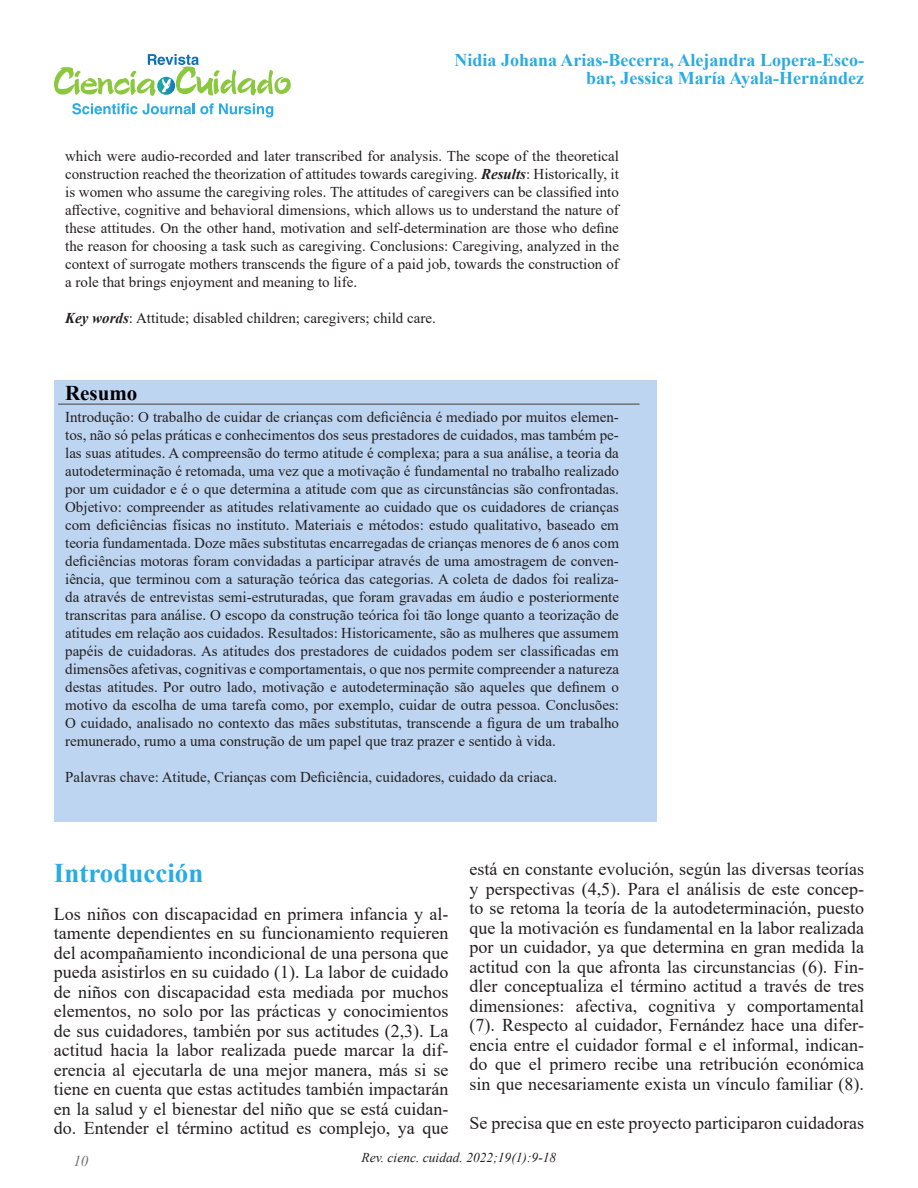
<style>
.page{position:relative;width:918px;height:1188px;background:#fff}
.page>*{position:absolute;margin:0;border:0;box-sizing:border-box;transform-origin:0 0}
.t1{font:700 27px "Times New Roman";color:#29abe3}
.t2{font:700 21px "Times New Roman";color:#000}
.t3{font:18px/19.5px "Times New Roman";color:#231f20;text-align:justify}
.t4{font:700 18px/18px "Times New Roman";color:#29abe3;text-align:right}
.t5{font:15px/18px "Times New Roman";color:#231f20;text-align:justify}
.t6{font:italic 15px "Times New Roman";color:#707073}
.t7{font:italic 13.5px "Times New Roman";color:#231f20}
.s1{font-weight:700;font-style:italic}
</style>
<div class="page">
<div style="left:54px;top:380px;width:603px;height:442px;background:#bdd5f1"></div>
<hr style="left:58px;top:403px;width:582px;height:2px;background:#707073">
<svg style="left:54px;top:54px;width:237px;height:42px"></svg>
<svg style="left:72px;top:103px;width:201px;height:14px"></svg>
<p class="t4" style="left:455px;top:51px;width:411px">Nidia Johana Arias-Becerra, Alejandra Lopera-Esco&shy;bar, Jessica María Ayala-Hernández</p>
<p class="t5" style="left:65px;top:147px;width:555px">which were audio-recorded and later transcribed for analysis. The scope of the theoretical construction reached the theorization of attitudes towards caregiving. <span class="s1">Results</span>: Historically, it is women who assume the caregiving roles. The attitudes of caregivers can be classified into affective, cognitive and behavioral dimensions, which allows us to understand the nature of these attitudes. On the other hand, motivation and self-determination are those who define the reason for choosing a task such as caregiving. Conclusions: Caregiving, analyzed in the context of surrogate mothers transcends the figure of a paid job, towards the construction of a role that brings enjoyment and meaning to life.</p>
<p class="t5" style="left:65px;top:309px;width:372px"><span class="s1">Key words</span>: Attitude; disabled children; caregivers; child care.</p>
<p class="t2" style="left:65px;top:378px;width:74px">Resumo</p>
<p class="t5" style="left:65px;top:408px;width:555px">Introdução: O trabalho de cuidar de crianças com deficiência é mediado por muitos elemen&shy;tos, não só pelas práticas e conhecimentos dos seus prestadores de cuidados, mas também pe&shy;las suas atitudes. A compreensão do termo atitude é complexa; para a sua análise, a teoria da autodeterminação é retomada, uma vez que a motivação é fundamental no trabalho realizado por um cuidador e é o que determina a atitude com que as circunstâncias são confrontadas.<br>Objetivo: compreender as atitudes relativamente ao cuidado que os cuidadores de crianças com deficiências físicas no instituto. Materiais e métodos: estudo qualitativo, baseado em teoria fundamentada. Doze mães substitutas encarregadas de crianças menores de 6 anos com deficiências motoras foram convidadas a participar através de uma amostragem de conven&shy;iência, que terminou com a saturação teórica das categorias. A coleta de dados foi realiza&shy;da através de entrevistas semi-estruturadas, que foram gravadas em áudio e posteriormente transcritas para análise. O escopo da construção teórica foi tão longe quanto a teorização de atitudes em relação aos cuidados. Resultados: Historicamente, são as mulheres que assumem papéis de cuidadoras. As atitudes dos prestadores de cuidados podem ser classificadas em dimensões afetivas, cognitivas e comportamentais, o que nos permite compreender a natureza destas atitudes. Por outro lado, motivação e autodeterminação são aqueles que definem o motivo da escolha de uma tarefa como, por exemplo, cuidar de outra pessoa. Conclusões:<br>O cuidado, analisado no contexto das mães substitutas, transcende a figura de um trabalho remunerado, rumo a uma construção de um papel que traz prazer e sentido à vida.</p>
<p class="t5" style="left:65px;top:768px;width:493px">Palavras chave: Atitude, Crianças com Deficiência, cuidadores, cuidado da criaca.</p>
<p class="t1" style="left:54px;top:853px;width:151px">Introducción</p>
<p class="t3" style="left:54px;top:903px;width:396px">Los niños con discapacidad en primera infancia y al&shy;tamente dependientes en su funcionamiento requieren del acompañamiento incondicional de una persona que pueda asistirlos en su cuidado (1). La labor de cuidado de niños con discapacidad esta mediada por muchos elementos, no solo por las prácticas y conocimientos de sus cuidadores, también por sus actitudes (2,3). La actitud hacia la labor realizada puede marcar la dif&shy;erencia al ejecutarla de una mejor manera, más si se tiene en cuenta que estas actitudes también impactarán en la salud y el bienestar del niño que se está cuidan&shy;do. Entender el término actitud es complejo, ya que</p>
<p class="t3" style="left:470px;top:859px;width:396px">está en constante evolución, según las diversas teorías y perspectivas (4,5). Para el análisis de este concep&shy;to se retoma la teoría de la autodeterminación, puesto que la motivación es fundamental en la labor realizada por un cuidador, ya que determina en gran medida la actitud con la que afronta las circunstancias (6). Fin&shy;dler conceptualiza el término actitud a través de tres dimensiones: afectiva, cognitiva y comportamental (7). Respecto al cuidador, Fernández hace una difer&shy;encia entre el cuidador formal e el informal, indican&shy;do que el primero recibe una retribución económica sin que necesariamente exista un vínculo familiar (8).</p>
<p class="t3" style="left:470px;top:1112px;width:396px">Se precisa que en este proyecto participaron cuidadoras</p>
<p class="t6" style="left:73px;top:1151px;width:16px">10</p>
<p class="t7" style="left:362px;top:1148px;width:196px">Rev. cienc. cuidad. 2022;19(1):9-18</p>
</div>
